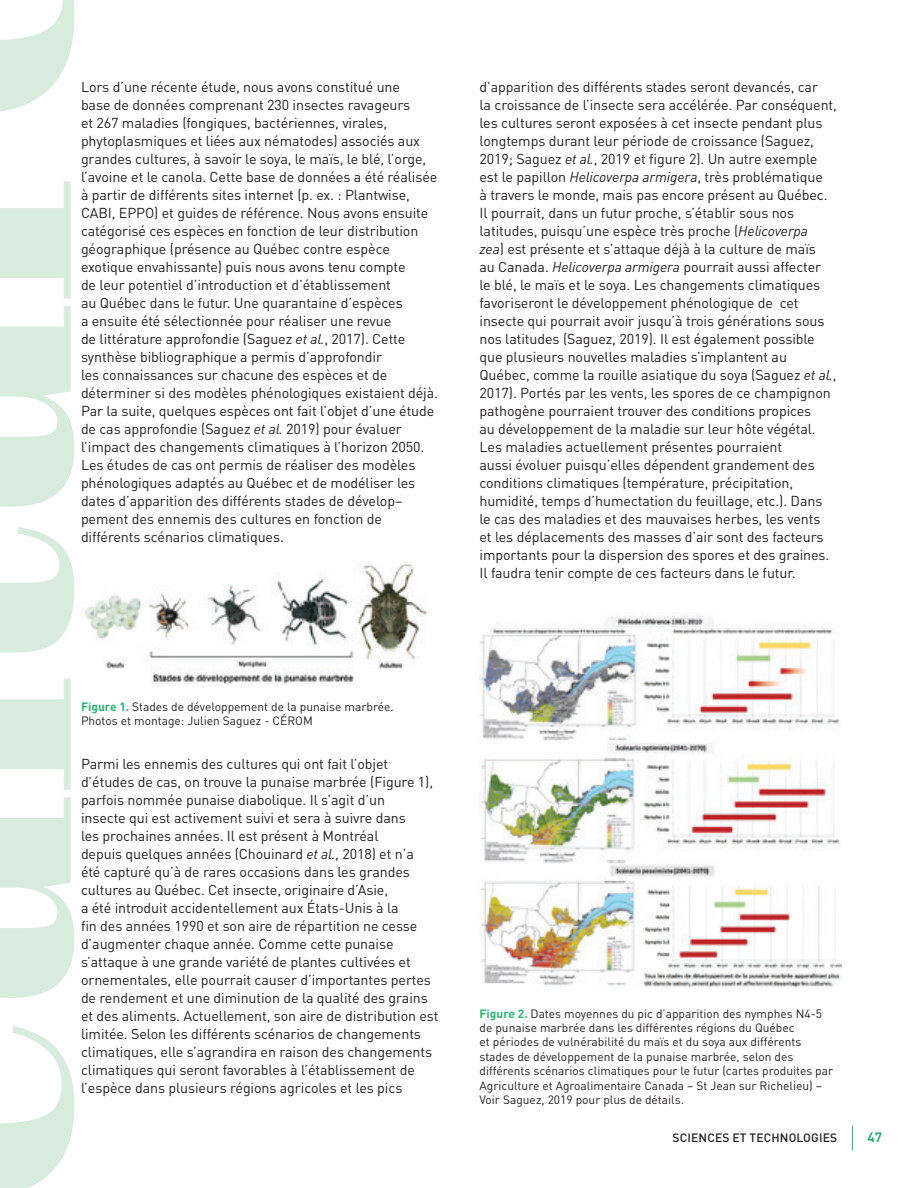
<style>
.page{position:relative;width:918px;height:1188px;background:#fff}
.page>*{position:absolute;margin:0;border:0;box-sizing:border-box;transform-origin:0 0}
.t1{font:14.25px/18px "DIN Pro";letter-spacing:-.005em;color:#231f20}
.t2{font:700 13.5px "DIN Pro";color:#2bb572}
.t3{font:12px/14.4px "DIN Pro";color:#231f20}
.t4{font:500 12px "DIN Pro";letter-spacing:.015em;color:#231f20}
.s1{font-style:italic}
.s2{font-weight:700;color:#2bb572}
</style>
<div class="page">
<img style="left:85px;top:563px;width:342px;height:122px">
<img style="left:480px;top:613px;width:361px;height:376px">
<svg style="left:852px;top:1126px;width:1px;height:24px"></svg>
<p class="t1" style="left:81px;top:77px;width:359px">Lors d’une récente étude, nous avons constitué une<br>base de données comprenant 230 insectes ravageurs<br>et 267 maladies (fongiques, bactériennes, virales, phytoplasmiques et liées aux nématodes) associés aux grandes cultures, à savoir le soya, le maïs, le blé, l’orge, l’avoine et le canola. Cette base de données a été réalisée à partir de différents sites internet (p. ex. : Plantwise, CABI, EPPO) et guides de référence. Nous avons ensuite catégorisé ces espèces en fonction de leur distribution géographique (présence au Québec contre espèce exotique envahissante) puis nous avons tenu compte<br>de leur potentiel d’introduction et d’établissement<br>au Québec dans le futur. Une quarantaine d’espèces<br>a ensuite été sélectionnée pour réaliser une revue<br>de littérature approfondie (Saguez <span class="s1">et al.</span>, 2017). Cette synthèse bibliographique a permis d’approfondir<br>les connaissances sur chacune des espèces et de déterminer si des modèles phénologiques existaient déjà.<br>Par la suite, quelques espèces ont fait l’objet d’une étude de cas approfondie (Saguez <span class="s1">et al.</span> 2019) pour évaluer l’impact des changements climatiques à l’horizon 2050.<br>Les études de cas ont permis de réaliser des modèles phénologiques adaptés au Québec et de modéliser les dates d’apparition des différents stades de dévelop– pement des ennemis des cultures en fonction de différents scénarios climatiques.</p>
<p class="t1" style="left:480px;top:77px;width:359px">d’apparition des différents stades seront devancés, car<br>la croissance de l’insecte sera accélérée. Par conséquent, les cultures seront exposées à cet insecte pendant plus longtemps durant leur période de croissance (Saguez, 2019; Saguez <span class="s1">et al.</span>, 2019 et figure 2). Un autre exemple est le papillon <span class="s1">Helicoverpa armigera</span>, très problématique<br>à travers le monde, mais pas encore présent au Québec.<br>Il pourrait, dans un futur proche, s’établir sous nos latitudes, puisqu’une espèce très proche (<span class="s1">Helicoverpa<br>zea</span>) est présente et s’attaque déjà à la culture de maïs<br>au Canada. <span class="s1">Helicoverpa armigera</span> pourrait aussi affecter<br>le blé, le maïs et le soya. Les changements climatiques favoriseront le développement phénologique de cet insecte qui pourrait avoir jusqu’à trois générations sous nos latitudes (Saguez, 2019). Il est également possible que plusieurs nouvelles maladies s’implantent au Québec, comme la rouille asiatique du soya (Saguez <span class="s1">et al.</span>, 2017). Portés par les vents, les spores de ce champignon pathogène pourraient trouver des conditions propices<br>au développement de la maladie sur leur hôte végétal.<br>Les maladies actuellement présentes pourraient<br>aussi évoluer puisqu’elles dépendent grandement des conditions climatiques (température, précipitation, humidité, temps d’humectation du feuillage, etc.). Dans le cas des maladies et des mauvaises herbes, les vents<br>et les déplacements des masses d’air sont des facteurs importants pour la dispersion des spores et des graines.<br>Il faudra tenir compte de ces facteurs dans le futur.</p>
<p class="t3" style="left:81px;top:699px;width:314px"><span class="s2">Figure 1.</span> Stades de développement de la punaise marbrée.<br>Photos et montage: Julien Saguez - CÉROM</p>
<p class="t1" style="left:81px;top:754px;width:359px">Parmi les ennemis des cultures qui ont fait l’objet d’études de cas, on trouve la punaise marbrée (Figure 1), parfois nommée punaise diabolique. Il s’agit d’un<br>insecte qui est activement suivi et sera à suivre dans<br>les prochaines années. Il est présent à Montréal<br>depuis quelques années (Chouinard <span class="s1">et al.</span>, 2018) et n’a<br>été capturé qu’à de rares occasions dans les grandes cultures au Québec. Cet insecte, originaire d’Asie,<br>a été introduit accidentellement aux États-Unis à la<br>fin des années 1990 et son aire de répartition ne cesse d’augmenter chaque année. Comme cette punaise s’attaque à une grande variété de plantes cultivées et ornementales, elle pourrait causer d’importantes pertes de rendement et une diminution de la qualité des grains et des aliments. Actuellement, son aire de distribution est limitée. Selon les différents scénarios de changements climatiques, elle s’agrandira en raison des changements climatiques qui seront favorables à l’établissement de l’espèce dans plusieurs régions agricoles et les pics</p>
<p class="t3" style="left:480px;top:1006px;width:355px"><span class="s2">Figure 2.</span> Dates moyennes du pic d’apparition des nymphes N4-5 de punaise marbrée dans les différentes régions du Québec<br>et périodes de vulnérabilité du maïs et du soya aux différents stades de développement de la punaise marbrée, selon des différents scénarios climatiques pour le futur (cartes produites par Agriculture et Agroalimentaire Canada – St Jean sur Richelieu) – Voir Saguez, 2019 pour plus de détails.</p>
<p class="t4" style="left:673px;top:1128px;width:166px">SCIENCES ET TECHNOLOGIES</p>
<p class="t2" style="left:867px;top:1128px;width:16px">47</p>
</div>
